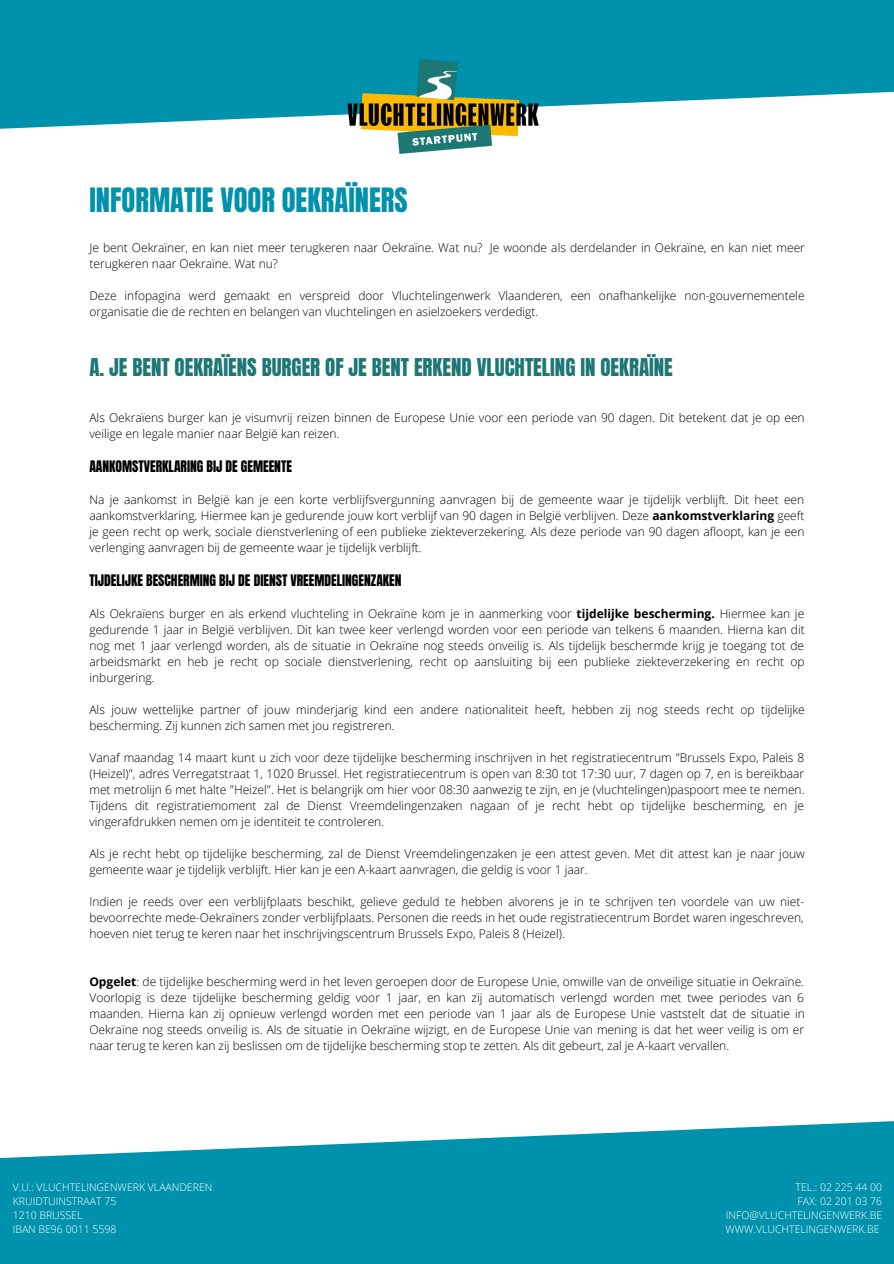
<style>
.page{position:relative;width:894px;height:1264px;background:#fff}
.page>*{position:absolute;margin:0;border:0;box-sizing:border-box;transform-origin:0 0}
.t1{font:28.5px "Anton";color:#0092ad}
.t2{font:20.85px "Anton";color:#1d7874}
.t3{font:13.5px "Anton";color:#000}
.t4{font:300 12px/16px "Open Sans";color:#000}
.t5{font:300 10.5px "Open Sans";color:#fff}
.s1{font-weight:700}
</style>
<div class="page">
<svg style="left:0;top:0;width:893px;height:129px;background:#21a0b7"></svg>
<img style="left:341px;top:46px;width:212px;height:108px">
<svg style="left:0;top:1121px;width:893px;height:142px;background:#21a0b7"></svg>
<p class="t1" style="left:89px;top:179px;width:319px">INFORMATIE VOOR OEKRAÏNERS</p>
<p class="t4" style="left:89px;top:239px;width:716px">Je bent Oekraïner, en kan niet meer terugkeren naar Oekraïne. Wat nu? Je woonde als derdelander in Oekraïne, en kan niet meer terugkeren naar Oekraïne. Wat nu?</p>
<p class="t4" style="left:89px;top:287px;width:716px">Deze infopagina werd gemaakt en verspreid door Vluchtelingenwerk Vlaanderen, een onafhankelijke non-gouvernementele organisatie die de rechten en belangen van vluchtelingen en asielzoekers verdedigt.</p>
<p class="t2" style="left:89px;top:352px;width:585px">A. JE BENT OEKRAÏENS BURGER OF JE BENT ERKEND VLUCHTELING IN OEKRAÏNE</p>
<p class="t4" style="left:89px;top:409px;width:716px">Als Oekraïens burger kan je visumvrij reizen binnen de Europese Unie voor een periode van 90 dagen. Dit betekent dat je op een veilige en legale manier naar België kan reizen.</p>
<p class="t3" style="left:89px;top:456px;width:204px">AANKOMSTVERKLARING BIJ DE GEMEENTE</p>
<p class="t4" style="left:89px;top:491px;width:716px;text-align:justify">Na je aankomst in België kan je een korte verblijfsvergunning aanvragen bij de gemeente waar je tijdelijk verblijft. Dit heet een aankomstverklaring. Hiermee kan je gedurende jouw kort verblijf van 90 dagen in België verblijven. Deze <span class="s1">aankomstverklaring</span> geeft je geen recht op werk, sociale dienstverlening of een publieke ziekteverzekering. Als deze periode van 90 dagen afloopt, kan je een verlenging aanvragen bij de gemeente waar je tijdelijk verblijft.</p>
<p class="t3" style="left:89px;top:570px;width:313px">TIJDELIJKE BESCHERMING BIJ DE DIENST VREEMDELINGENZAKEN</p>
<p class="t4" style="left:89px;top:605px;width:716px;text-align:justify">Als Oekraïens burger en als erkend vluchteling in Oekraïne kom je in aanmerking voor <span class="s1">tijdelijke bescherming.</span> Hiermee kan je gedurende 1 jaar in België verblijven. Dit kan twee keer verlengd worden voor een periode van telkens 6 maanden. Hierna kan dit nog met 1 jaar verlengd worden, als de situatie in Oekraïne nog steeds onveilig is. Als tijdelijk beschermde krijg je toegang tot de arbeidsmarkt en heb je recht op sociale dienstverlening, recht op aansluiting bij een publieke ziekteverzekering en recht op inburgering.</p>
<p class="t4" style="left:89px;top:701px;width:716px">Als jouw wettelijke partner of jouw minderjarig kind een andere nationaliteit heeft, hebben zij nog steeds recht op tijdelijke bescherming. Zij kunnen zich samen met jou registreren.</p>
<p class="t4" style="left:89px;top:749px;width:716px;text-align:justify">Vanaf maandag 14 maart kunt u zich voor deze tijdelijke bescherming inschrijven in het registratiecentrum "Brussels Expo, Paleis 8 (Heizel)", adres Verregatstraat 1, 1020 Brussel. Het registratiecentrum is open van 8:30 tot 17:30 uur, 7 dagen op 7, en is bereikbaar met metrolijn 6 met halte "Heizel". Het is belangrijk om hier voor 08:30 aanwezig te zijn, en je (vluchtelingen)paspoort mee te nemen.<br>Tijdens dit registratiemoment zal de Dienst Vreemdelingenzaken nagaan of je recht hebt op tijdelijke bescherming, en je vingerafdrukken nemen om je identiteit te controleren.</p>
<p class="t4" style="left:89px;top:845px;width:716px">Als je recht hebt op tijdelijke bescherming, zal de Dienst Vreemdelingenzaken je een attest geven. Met dit attest kan je naar jouw gemeente waar je tijdelijk verblijft. Hier kan je een A-kaart aanvragen, die geldig is voor 1 jaar.</p>
<p class="t4" style="left:89px;top:893px;width:716px;text-align:justify">Indien je reeds over een verblijfplaats beschikt, gelieve geduld te hebben alvorens je in te schrijven ten voordele van uw niet&shy;bevoorrechte mede-Oekraïners zonder verblijfplaats. Personen die reeds in het oude registratiecentrum Bordet waren ingeschreven, hoeven niet terug te keren naar het inschrijvingscentrum Brussels Expo, Paleis 8 (Heizel).</p>
<p class="t4" style="left:89px;top:973px;width:716px;text-align:justify"><span class="s1">Opgelet</span>: de tijdelijke bescherming werd in het leven geroepen door de Europese Unie, omwille van de onveilige situatie in Oekraïne.<br>Voorlopig is deze tijdelijke bescherming geldig voor 1 jaar, en kan zij automatisch verlengd worden met twee periodes van 6 maanden. Hierna kan zij opnieuw verlengd worden met een periode van 1 jaar als de Europese Unie vaststelt dat de situatie in Oekraïne nog steeds onveilig is. Als de situatie in Oekraïne wijzigt, en de Europese Unie van mening is dat het weer veilig is om er naar terug te keren kan zij beslissen om de tijdelijke bescherming stop te zetten. Als dit gebeurt, zal je A-kaart vervallen.</p>
<p class="t5" style="left:13px;top:1179px;width:201px">V.U.: VLUCHTELINGENWERK VLAANDEREN</p>
<p class="t5" style="left:13px;top:1193px;width:105px">KRUIDTUINSTRAAT 75</p>
<p class="t5" style="left:13px;top:1207px;width:71px">1210 BRUSSEL</p>
<p class="t5" style="left:13px;top:1221px;width:105px">IBAN BE96 0011 5598</p>
<p class="t5" style="left:795px;top:1179px;width:88px">TEL.: 02 225 44 00</p>
<p class="t5" style="left:797px;top:1193px;width:86px">FAX: 02 201 03 76</p>
<p class="t5" style="left:725px;top:1207px;width:158px">INFO@VLUCHTELINGENWERK.BE</p>
<p class="t5" style="left:725px;top:1221px;width:155px">WWW.VLUCHTELINGENWERK.BE</p>
</div>
